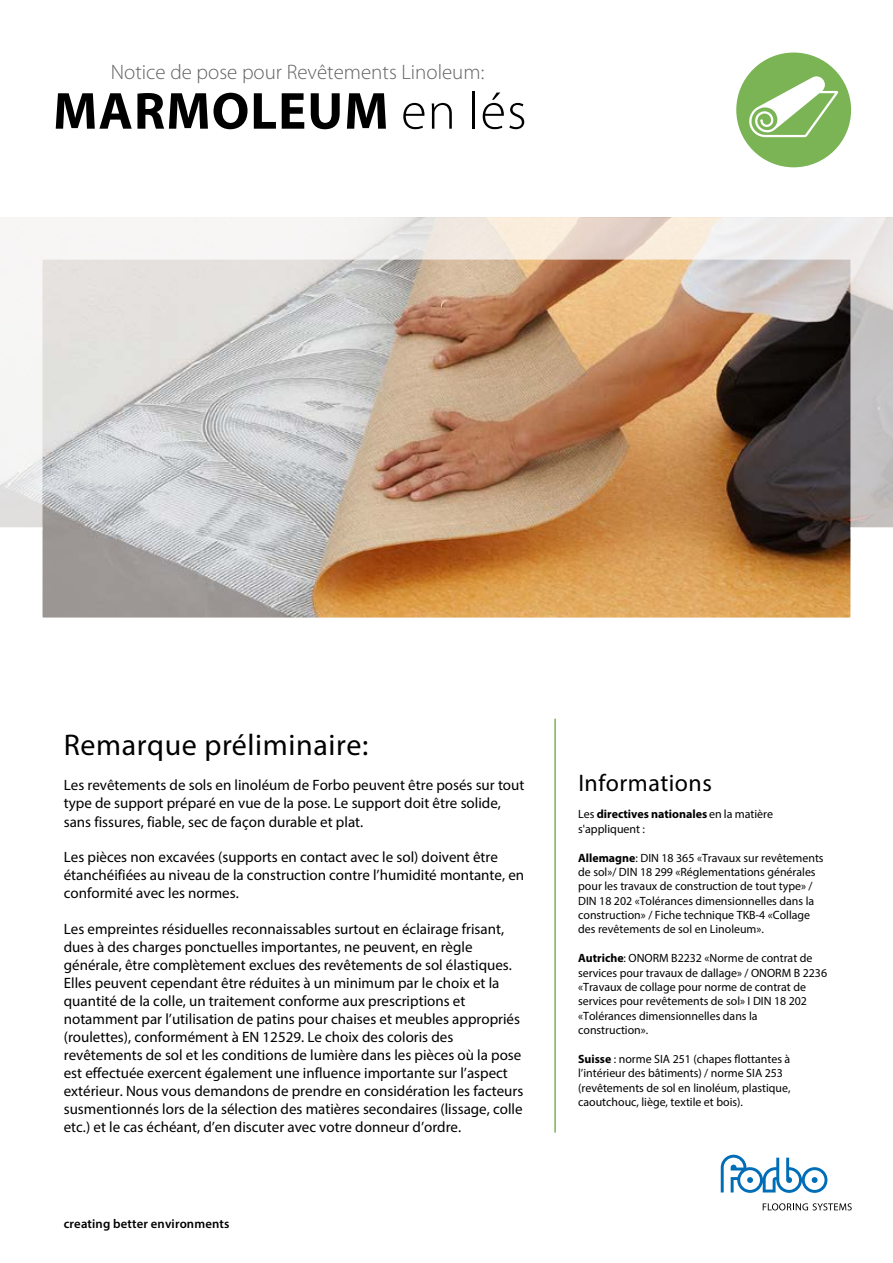
<style>
.page{position:relative;width:893px;height:1263px;background:#fff}
.page>*{position:absolute;margin:0;border:0;box-sizing:border-box;transform-origin:0 0}
.t1{font:700 52.5px "Myriad Pro";letter-spacing:.02em;color:#000}
.t2{font:30px "Myriad Pro";letter-spacing:.02em;color:#000}
.t3{font:24px "Myriad Pro";letter-spacing:.02em;color:#000}
.t4{font:300 21px "Myriad Pro";color:#646363}
.t5{font:15px/18px "Myriad Pro";color:#000}
.t6{font:600 12.75px "Myriad Pro";letter-spacing:.01em;color:#000}
.t7{font:12px/14.4px "Myriad Pro";color:#000}
.s1{font-weight:300}
.s2{font-weight:700}
</style>
<div class="page">
<svg style="left:763px;top:1203px;width:89px;height:7px"></svg>
<svg style="left:721px;top:1155px;width:106px;height:38px"></svg>
<div style="left:736px;top:53px;width:115px;height:114px;background:#7bb454;border-radius:50%"></div>
<img style="left:44px;top:550px;width:805px;height:66px">
<svg style="left:749px;top:76px;width:89px;height:61px"></svg>
<hr style="left:554px;top:719px;width:2px;height:414px;background:#7bb454">
<svg style="left:0;top:217px;width:893px;height:289px;background:#c3b2a4"></svg>
<div style="left:0;top:506px;width:893px;height:154px;border:43px solid #fff"></div>
<h3 class="t4" style="left:111px;top:60px;width:375px">Notice de pose pour Revêtements Linoleum:</h3>
<h1 class="t1" style="left:53px;top:77px;width:475px">MARMOLEUM <span class="s1">en lés</span></h1>
<h2 class="t2" style="left:64px;top:726px;width:306px">Remarque préliminaire:</h2>
<p class="t5" style="left:64px;top:775px;width:462px">Les revêtements de sols en linoléum de Forbo peuvent être posés sur tout type de support préparé en vue de la pose. Le support doit être solide, sans fissures, fiable, sec de façon durable et plat.</p>
<p class="t5" style="left:64px;top:848px;width:462px">Les pièces non excavées (supports en contact avec le sol) doivent être étanchéifiées au niveau de la construction contre l’humidité montante, en conformité avec les normes.</p>
<p class="t5" style="left:64px;top:919px;width:461px">Les empreintes résiduelles reconnaissables surtout en éclairage frisant, dues à des charges ponctuelles importantes, ne peuvent, en règle générale, être complètement exclues des revêtements de sol élastiques.<br>Elles peuvent cependant être réduites à un minimum par le choix et la quantité de la colle, un traitement conforme aux prescriptions et notamment par l’utilisation de patins pour chaises et meubles appropriés (roulettes), conformément à EN 12529. Le choix des coloris des revêtements de sol et les conditions de lumière dans les pièces où la pose est effectuée exercent également une influence importante sur l’aspect extérieur. Nous vous demandons de prendre en considération les facteurs susmentionnés lors de la sélection des matières secondaires (lissage, colle etc.) et le cas échéant, d’en discuter avec votre donneur d’ordre.</p>
<p class="t6" style="left:64px;top:1216px;width:167px">creating better environments</p>
<h3 class="t3" style="left:578px;top:768px;width:135px">Informations</h3>
<p class="t7" style="left:578px;top:806px;width:197px;line-height:14.9px">Les <span class="s2">directives nationales</span> en la matière s'appliquent :</p>
<p class="t7" style="left:578px;top:850px;width:247px"><span class="s2">Allemagne</span>: DIN 18 365 «Travaux sur revêtements de sol»/ DIN 18 299 «Réglementations générales pour les travaux de construction de tout type» / DIN 18 202 «Tolérances dimensionnelles dans la construction» / Fiche technique TKB-4 «Collage des revêtements de sol en Linoleum».</p>
<p class="t7" style="left:578px;top:951px;width:250px"><span class="s2">Autriche</span>: ONORM B2232 «Norme de contrat de services pour travaux de dallage» / ONORM B 2236 «Travaux de collage pour norme de contrat de services pour revêtements de sol» I DIN 18 202 «Tolérances dimensionnelles dans la construction».</p>
<p class="t7" style="left:578px;top:1051px;width:214px"><span class="s2">Suisse</span> : norme SIA 251 (chapes flottantes à l’intérieur des bâtiments) / norme SIA 253 (revêtements de sol en linoléum, plastique, caoutchouc, liège, textile et bois).</p>
</div>
